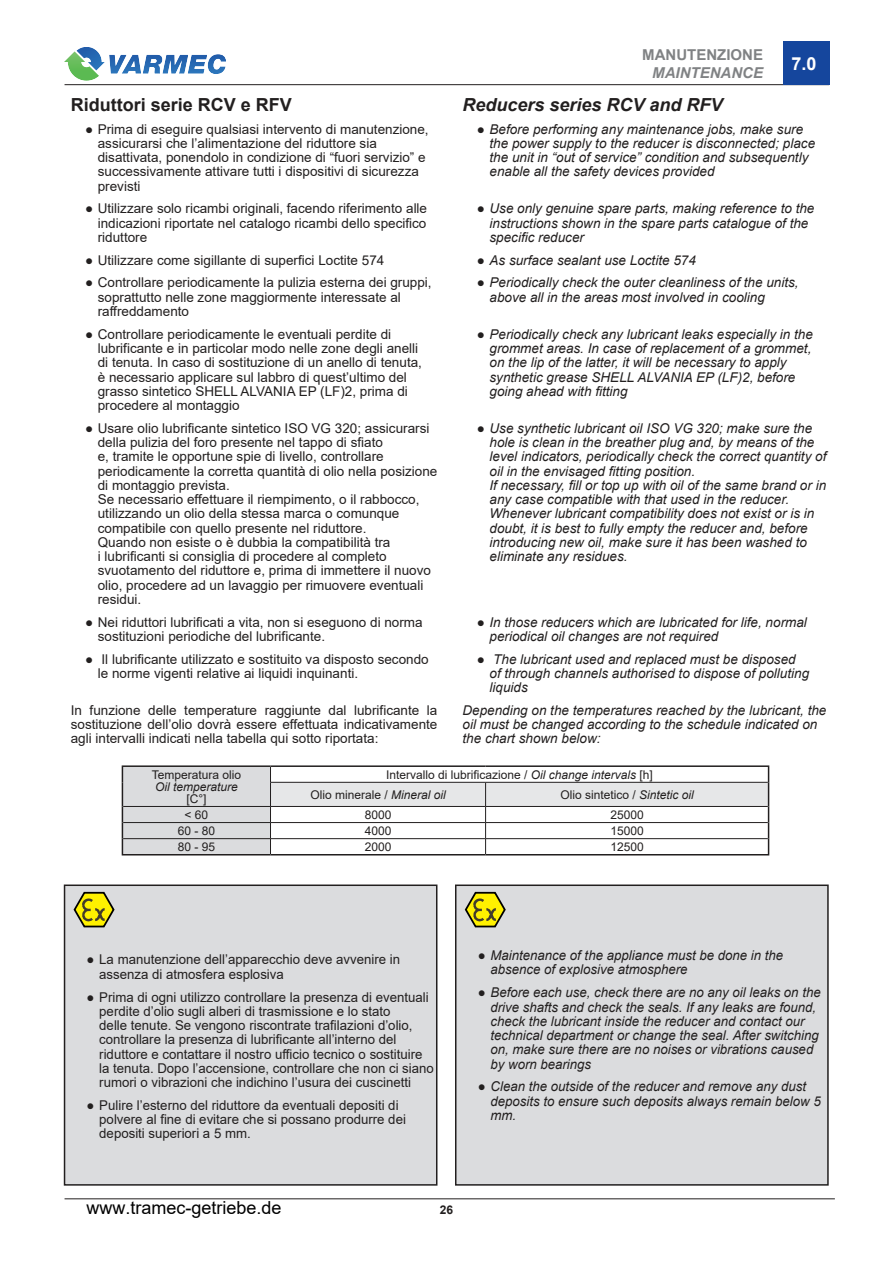
<style>
.page{position:relative;width:893px;height:1263px;background:#fff}
.page>*{position:absolute;margin:0;border:0;box-sizing:border-box;transform-origin:0 0}
.t1{font:italic 700 18px "Arial";color:#221f1f}
.t2{font:18px "Arial";color:#000}
.t3{font:700 18px "Arial";color:#221f1f}
.t4{font:700 18px "Arial";color:#fff}
.t5{font:700 15px "Arial";color:#808284}
.t6{font:italic 700 15px "Arial";color:#808284}
.t7{font:13.5px/14.2px "Arial";color:#221f1f}
.t8{font:italic 13.5px/14.2px "Arial";color:#221f1f}
.t9{font:12px/20.1px "Arial";color:#221f1f}
.t10{font:italic 12px "Arial";color:#221f1f}
.t11{font:700 12px "Arial";color:#221f1f}
.s1{font-style:normal}
.s2{font-style:italic}
</style>
<div class="page">
<hr style="left:65px;top:84px;width:764px;height:1px;background:#221f1f">
<hr style="left:65px;top:1198px;width:770px;height:1px;background:#221f1f">
<img style="left:76px;top:47px;width:29px;height:21px">
<img style="left:64px;top:51px;width:35px;height:30px">
<img style="left:109px;top:55px;width:13px;height:19px">
<img style="left:122px;top:55px;width:19px;height:19px">
<img style="left:143px;top:54px;width:83px;height:20px">
<div style="left:783px;top:41px;width:46px;height:44px;background:#15469d"></div>
<div style="left:65px;top:885px;width:372px;height:300px;background:#dbdcde"></div>
<div style="left:64px;top:884px;width:373px;height:301px;border:2px solid #221f1f"></div>
<svg style="left:73px;top:891px;width:42px;height:37px"></svg>
<div style="left:456px;top:885px;width:372px;height:300px;background:#dbdcde"></div>
<div style="left:455px;top:884px;width:374px;height:301px;border:2px solid #221f1f"></div>
<svg style="left:465px;top:891px;width:41px;height:37px"></svg>
<hr style="left:122px;top:765px;width:148px;height:2px;background:#221f1f">
<hr style="left:270px;top:765px;width:216px;height:2px;background:#221f1f">
<hr style="left:486px;top:765px;width:283px;height:2px;background:#221f1f">
<svg style="left:122px;top:766px;width:647px;height:89px"></svg>
<h1 class="t3" style="left:71px;top:92px;width:223px">Riduttori serie RCV e RFV</h1>
<p class="t7" style="left:98px;top:122px;width:332px;text-indent:-13px">● Prima di eseguire qualsiasi intervento di manutenzione, assicurarsi che l’alimentazione del riduttore sia disattivata, ponendolo in condizione di “fuori servizio” e successivamente attivare tutti i dispositivi di sicurezza previsti</p>
<p class="t7" style="left:98px;top:201px;width:331px;text-align:justify;text-indent:-13px">● Utilizzare solo ricambi originali, facendo riferimento alle indicazioni riportate nel catalogo ricambi dello specifico riduttore</p>
<p class="t7" style="left:85px;top:253px;width:301px">● Utilizzare come sigillante di superfici Loctite 574</p>
<p class="t7" style="left:98px;top:275px;width:335px;text-indent:-13px">● Controllare periodicamente la pulizia esterna dei gruppi, soprattutto nelle zone maggiormente interessate al raffreddamento</p>
<p class="t7" style="left:98px;top:327px;width:326px;text-indent:-13px">● Controllare periodicamente le eventuali perdite di lubrificante e in particolar modo nelle zone degli anelli di tenuta. In caso di sostituzione di un anello di tenuta, è necessario applicare sul labbro di quest’ultimo del grasso sintetico SHELL ALVANIA EP (LF)2, prima di procedere al montaggio</p>
<p class="t7" style="left:98px;top:421px;width:341px;text-indent:-13px">● Usare olio lubrificante sintetico ISO VG 320; assicurarsi della pulizia del foro presente nel tappo di sfiato<br>e, tramite le opportune spie di livello, controllare periodicamente la corretta quantità di olio nella posizione di montaggio prevista.<br>Se necessario effettuare il riempimento, o il rabbocco, utilizzando un olio della stessa marca o comunque compatibile con quello presente nel riduttore.<br>Quando non esiste o è dubbia la compatibilità tra<br>i lubrificanti si consiglia di procedere al completo svuotamento del riduttore e, prima di immettere il nuovo olio, procedere ad un lavaggio per rimuovere eventuali residui.</p>
<p class="t7" style="left:98px;top:615px;width:326px;text-indent:-13px">● Nei riduttori lubrificati a vita, non si eseguono di norma sostituzioni periodiche del lubrificante.</p>
<p class="t7" style="left:98px;top:652px;width:332px;text-indent:-13px">● Il lubrificante utilizzato e sostituito va disposto secondo le norme vigenti relative ai liquidi inquinanti.</p>
<p class="t7" style="left:71px;top:704px;width:368px;text-align:justify">In funzione delle temperature raggiunte dal lubrificante la sostituzione dell’olio dovrà essere effettuata indicativamente agli intervalli indicati nella tabella qui sotto riportata:</p>
<p class="t5" style="left:642px;top:49px;width:122px">MANUTENZIONE</p>
<p class="t6" style="left:652px;top:67px;width:112px">MAINTENANCE</p>
<h1 class="t4" style="left:791px;top:57px;width:27px">7.0</h1>
<h1 class="t1" style="left:462px;top:93px;width:262px">Reducers series RCV and RFV</h1>
<p class="t8" style="left:489px;top:123px;width:327px;text-indent:-13px"><span class="s1">●</span> Before performing any maintenance jobs, make sure the power supply to the reducer is disconnected; place the unit in “out of service” condition and subsequently enable all the safety devices provided</p>
<p class="t8" style="left:489px;top:203px;width:326px;text-indent:-13px"><span class="s1">●</span> Use only genuine spare parts, making reference to the instructions shown in the spare parts catalogue of the specific reducer</p>
<p class="t8" style="left:477px;top:254px;width:221px"><span class="s1">●</span> As surface sealant use Loctite 574</p>
<p class="t8" style="left:489px;top:277px;width:311px;text-indent:-13px"><span class="s1">●</span> Periodically check the outer cleanliness of the units, above all in the areas most involved in cooling</p>
<p class="t8" style="left:489px;top:328px;width:325px;text-indent:-13px"><span class="s1">●</span> Periodically check any lubricant leaks especially in the grommet areas. In case of replacement of a grommet, on the lip of the latter, it will be necessary to apply synthetic grease SHELL ALVANIA EP (LF)2, before going ahead with fitting</p>
<p class="t8" style="left:489px;top:422px;width:338px;text-indent:-13px"><span class="s1">●</span> Use synthetic lubricant oil ISO VG 320; make sure the hole is clean in the breather plug and, by means of the level indicators, periodically check the correct quantity of oil in the envisaged fitting position.<br>If necessary, fill or top up with oil of the same brand or in any case compatible with that used in the reducer.<br>Whenever lubricant compatibility does not exist or is in doubt, it is best to fully empty the reducer and, before introducing new oil, make sure it has been washed to eliminate any residues.</p>
<p class="t8" style="left:489px;top:616px;width:319px;text-indent:-13px"><span class="s1">●</span> In those reducers which are lubricated for life, normal periodical oil changes are not required</p>
<p class="t8" style="left:489px;top:653px;width:321px;text-indent:-13px"><span class="s1">●</span> The lubricant used and replaced must be disposed of through channels authorised to dispose of polluting liquids</p>
<p class="t8" style="left:462px;top:704px;width:365px">Depending on the temperatures reached by the lubricant, the oil must be changed according to the schedule indicated on the chart shown below:</p>
<p class="t9" style="left:152px;top:765px;width:91px">Temperatura olio</p>
<p class="t10" style="left:155px;top:782px;width:84px">Oil temperature</p>
<p class="t9" style="left:186px;top:788px;width:22px">[C°]</p>
<p class="t9" style="left:310px;top:764px;width:344px;text-indent:76px">Intervallo di lubrificazione / <span class="s2">Oil change intervals</span> [h]<br>Olio minerale / <span class="s2">Mineral oil</span></p>
<p class="t9" style="left:560px;top:785px;width:135px">Olio sintetico / <span class="s2">Sintetic oil</span></p>
<p class="t9" style="left:185px;top:806px;width:25px">&lt; 60</p>
<p class="t9" style="left:365px;top:806px;width:28px">8000</p>
<p class="t9" style="left:610px;top:806px;width:35px">25000</p>
<p class="t9" style="left:178px;top:822px;width:39px">60 - 80</p>
<p class="t9" style="left:365px;top:822px;width:28px">4000</p>
<p class="t9" style="left:610px;top:822px;width:35px">15000</p>
<p class="t9" style="left:178px;top:838px;width:39px">80 - 95</p>
<p class="t9" style="left:365px;top:838px;width:28px">2000</p>
<p class="t9" style="left:610px;top:838px;width:35px">12500</p>
<p class="t7" style="left:99px;top:952px;width:302px;text-indent:-13px">● La manutenzione dell’apparecchio deve avvenire in assenza di atmosfera esplosiva</p>
<p class="t7" style="left:99px;top:989px;width:336px;text-indent:-13px">● Prima di ogni utilizzo controllare la presenza di eventuali perdite d’olio sugli alberi di trasmissione e lo stato<br>delle tenute. Se vengono riscontrate trafilazioni d’olio, controllare la presenza di lubrificante all’interno del riduttore e contattare il nostro ufficio tecnico o sostituire la tenuta. Dopo l’accensione, controllare che non ci siano rumori o vibrazioni che indichino l’usura dei cuscinetti</p>
<p class="t7" style="left:99px;top:1098px;width:308px;text-indent:-13px">● Pulire l’esterno del riduttore da eventuali depositi di polvere al fine di evitare che si possano produrre dei depositi superiori a 5 mm.</p>
<h1 class="t2" style="left:87px;top:1201px;width:197px">www.tramec-getriebe.de</h1>
<p class="t11" style="left:440px;top:1205px;width:15px">26</p>
<p class="t8" style="left:490px;top:949px;width:294px;text-indent:-13px"><span class="s1">●</span> Maintenance of the appliance must be done in the absence of explosive atmosphere</p>
<p class="t8" style="left:490px;top:986px;width:332px;text-indent:-13px"><span class="s1">●</span> Before each use, check there are no any oil leaks on the drive shafts and check the seals. If any leaks are found, check the lubricant inside the reducer and contact our technical department or change the seal. After switching on, make sure there are no noises or vibrations caused by worn bearings</p>
<p class="t8" style="left:490px;top:1081px;width:332px;text-indent:-13px"><span class="s1">●</span> Clean the outside of the reducer and remove any dust deposits to ensure such deposits always remain below 5 mm.</p>
</div>
